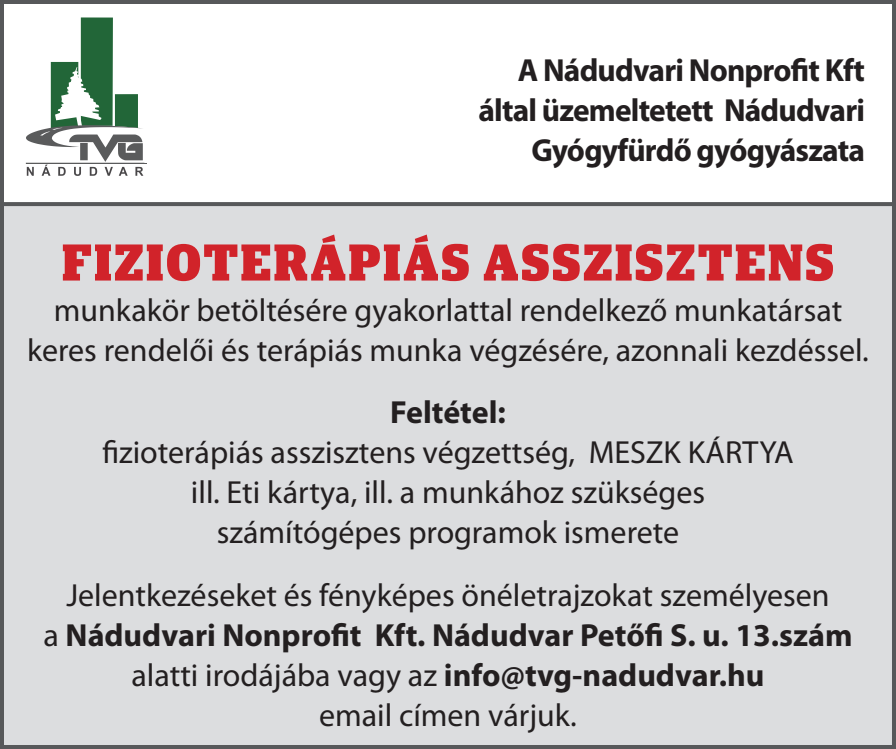
<style>
.page{position:relative;width:896px;height:749px;background:#fff}
.page>*{position:absolute;margin:0;border:0;box-sizing:border-box;transform-origin:0 0}
.t1{font:900 52px "Guardian Compact";letter-spacing:.04em;color:#d1232a}
.t2{font:32px/40px "Myriad Pro";color:#231f20;text-align:center}
.t3{font:700 32px/40px "Myriad Pro";letter-spacing:-.025em;color:#231f20;text-align:right}
.t4{font:700 32px "Myriad Pro";color:#231f20}
.s1{font-weight:700}
</style>
<div class="page">
<div style="left:2px;top:204px;width:894px;height:544px;background:#dcdddf"></div>
<div style="left:81px;top:17px;width:32px;height:109px;background:#226638"></div>
<hr style="left:26px;top:163px;width:120px;height:1px;background:#5a5b5c">
<svg style="left:26px;top:62px;width:118px;height:114px"></svg>
<div style="left:0;top:0;width:896px;height:748px;border:4px solid #57585a"></div>
<svg style="left:0;top:202px;width:896px;height:4px;background:#5a5b5d"></svg>
<p class="t3" style="left:478px;top:49px;width:388px">A Nádudvari Nonprofit Kft által üzemeltetett Nádudvari<br>Gyógyfürdő gyógyászata</p>
<h1 class="t1" style="left:62px;top:231px;width:773px">FIZIOTERÁPIÁS ASSZISZTENS</h1>
<p class="t2" style="left:27px;top:289px;width:843px">munkakör betöltésére gyakorlattal rendelkező munkatársat keres rendelői és terápiás munka végzésére, azonnali kezdéssel.</p>
<p class="t4" style="left:390px;top:391px;width:117px">Feltétel:</p>
<p class="t2" style="left:102px;top:432px;width:693px">fizioterápiás asszisztens végzettség, MESZK KÁRTYA ill. Eti kártya, ill. a munkához szükséges számítógépes programok ismerete</p>
<p class="t2" style="left:43px;top:574px;width:811px">Jelentkezéseket és fényképes önéletrajzokat személyesen<br>a <span class="s1">Nádudvari Nonprofit Kft. Nádudvar Petőfi S. u. 13.szám </span>alatti irodájába vagy az <span class="s1">info@tvg-nadudvar.hu<br></span>email címen várjuk.</p>
</div>
